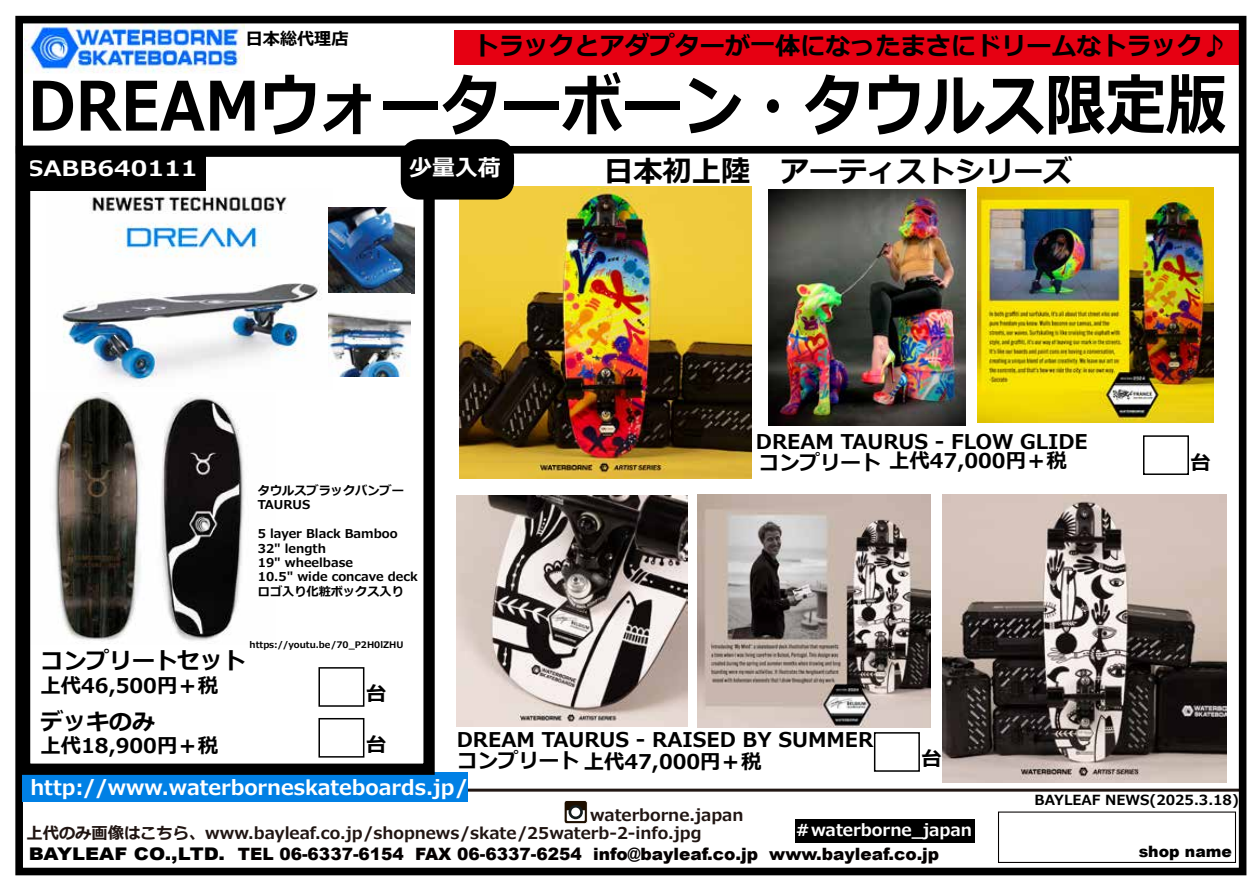
<style>
.page{position:relative;width:1260px;height:893px;background:#fff}
.page>*{position:absolute;margin:0;border:0;box-sizing:border-box;transform-origin:0 0}
.t1{font:700 67.8px "Meiryo";color:#000;scale:.89 1}
.t2{font:700 29.25px "Meiryo";color:#000}
.t3{font:700 25.05px "Meiryo";color:#000}
.t4{font:700 22.8px "Meiryo";color:#000}
.t5{font:700 22.8px "Meiryo";color:#fff}
.t6{font:700 21.15px "Meiryo";color:#fff;scale:1.16 1}
.t7{font:700 20.4px "Meiryo";color:#000}
.t8{font:700 20.4px "Meiryo";color:#fff}
.t9{font:700 17.1px "Meiryo";color:#000}
.t10{font:900 16.95px "Arial";color:#040000}
.t11{font:700 16.5px "Meiryo";color:#fff}
.t12{font:700 16.2px "Meiryo";color:#201512}
.t13{font:900 15.75px "Arial";color:#000}
.t14{font:700 13.95px "Meiryo";color:#000}
.t15{font:700 12.15px/14.4px "Meiryo";color:#000}
.t16{font:700 9px "Meiryo";color:#000}
.s1{color:#211613}
.s2{font-size:17.4px;color:#000}
</style>
<div class="page">
<img style="left:53px;top:392px;width:191px;height:252px">
<img style="left:61px;top:196px;width:261px;height:185px">
<div style="left:17px;top:151px;width:189px;height:40px;background:#000"></div>
<div style="left:795px;top:819px;width:179px;height:23px;background:#000"></div>
<img style="left:24px;top:25px;width:220px;height:48px">
<div style="left:455px;top:30px;width:785px;height:34px;background:#e60012"></div>
<hr style="left:19px;top:788px;width:1222px;height:3px;background:#221714">
<div style="left:15px;top:16px;width:1231px;height:859px;border:8px solid #000"></div>
<div style="left:16px;top:146px;width:1230px;height:7px;background:#000"></div>
<div style="left:22px;top:772px;width:446px;height:30px;background:#0080e5"></div>
<svg style="left:564px;top:800px;width:23px;height:23px"></svg>
<div style="left:564px;top:800px;width:24px;height:24px;border:1px solid #fff;border-radius:3px"></div>
<svg style="left:567px;top:810px;width:18px;height:11px"></svg>
<svg style="left:569px;top:804px;width:14px;height:15px"></svg>
<div style="left:571px;top:807px;width:9px;height:9px;background:#fff;border-radius:50%"></div>
<img style="left:328px;top:207px;width:87px;height:87px">
<img style="left:328px;top:312px;width:83px;height:64px">
<div style="left:19px;top:146px;width:416px;height:628px;border:11px solid #000"></div>
<div style="left:318px;top:667px;width:46px;height:39px;border:2px solid #000"></div>
<div style="left:1143px;top:435px;width:46px;height:40px;border:2px solid #000"></div>
<div style="left:874px;top:732px;width:46px;height:39px;border:2px solid #000"></div>
<div style="left:318px;top:718px;width:46px;height:39px;border:2px solid #000"></div>
<img style="left:459px;top:186px;width:292px;height:292px">
<img style="left:769px;top:189px;width:196px;height:236px">
<img style="left:978px;top:187px;width:235px;height:235px">
<img style="left:943px;top:495px;width:284px;height:287px">
<img style="left:697px;top:494px;width:234px;height:234px">
<img style="left:457px;top:495px;width:231px;height:231px">
<div style="left:401px;top:139px;width:113px;height:60px;background:#000;border-radius:18px"></div>
<p class="t9" style="left:246px;top:27px;width:104px">日本総代理店</p>
<p class="t3" style="left:474px;top:28px;width:755px">トラックとアダプターが一体になったまさにドリームなトラック♪</p>
<h1 class="t1" style="left:28px;top:58px;width:1348px">DREAMウォーターボーン・タウルス限定版</h1>
<p class="t6" style="left:27px;top:153px;width:149px">SABB640111</p>
<p class="t5" style="left:410px;top:152px;width:93px">少量入荷</p>
<p class="t15" style="left:258px;top:483px;width:148px">タウルスブラックバンブー<br>TAURUS</p>
<p class="t15" style="left:258px;top:527px;width:161px">5 layer Black Bamboo<br>32" length<br>19" wheelbase<br>10.5" wide concave deckロゴ入り化粧ボックス入り</p>
<p class="t16" style="left:250px;top:638px;width:155px">https://youtu.be/70_P2H0lZHU</p>
<p class="t4" style="left:41px;top:644px;width:207px">コンプリートセット</p>
<p class="t7" style="left:41px;top:670px;width:199px">上代46,500円＋税　</p>
<p class="t7" style="left:366px;top:679px;width:22px">台</p>
<h2 class="t2" style="left:604px;top:150px;width:470px">日本初上陸　アーティストシリーズ</h2>
<p class="t7" style="left:756px;top:427px;width:333px">DREAM TAURUS - FLOW GLIDE</p>
<p class="t7" style="left:759px;top:446px;width:309px">コンプリート上代47,000円＋税</p>
<p class="t4" style="left:41px;top:705px;width:115px">デッキのみ</p>
<p class="t7" style="left:41px;top:731px;width:199px">上代18,900円＋税　</p>
<p class="t7" style="left:366px;top:730px;width:22px">台</p>
<p class="t7" style="left:457px;top:725px;width:418px">DREAM TAURUS - RAISED BY SUMMER</p>
<p class="t7" style="left:458px;top:746px;width:305px">コンプリート上代47,000円＋税</p>
<p class="t7" style="left:922px;top:744px;width:22px">台</p>
<p class="t7" style="left:1191px;top:448px;width:22px">台</p>
<p class="t8" style="left:30px;top:773px;width:439px">http://www.waterborneskateboards.jp/</p>
<p class="t12" style="left:590px;top:803px;width:155px">waterborne.japan</p>
<p class="t12" style="left:26px;top:822px;width:677px">上代のみ画像はこちら、www.bayleaf.co.jp/shopnews/skate/25<span class="s1">waterb-2</span>-info.jpg</p>
<p class="t11" style="left:795px;top:818px;width:179px">＃waterborne_japan</p>
<p class="t14" style="left:1034px;top:789px;width:206px">BAYLEAF NEWS(2025.3.18)</p>
<p class="t10" style="left:29px;top:841px;width:912px"><span class="s2">BAYLEAF CO.,LTD.</span> TEL 06-6337-6154 FAX 06-6337-6254 info@bayleaf.co.jp www.bayleaf.co.jp</p>
<p class="t13" style="left:1139px;top:839px;width:95px">shop name</p>
</div>
